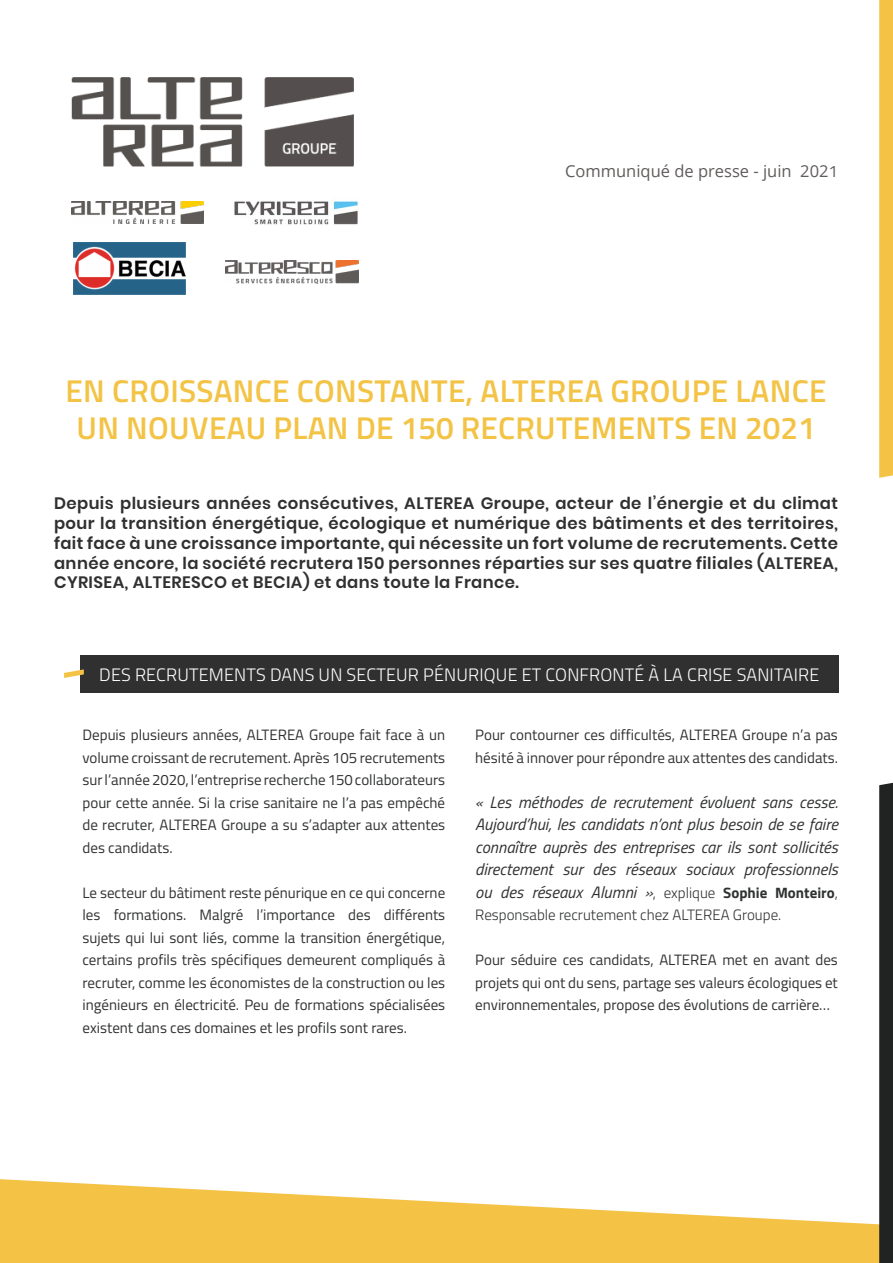
<style>
.page{position:relative;width:893px;height:1263px;background:#fff}
.page>*{position:absolute;margin:0;border:0;box-sizing:border-box;transform-origin:0 0}
.t1{font:600 31.5px/37.8px "Titillium Web";letter-spacing:.01em;color:#f3c345;text-align:center}
.t2{font:300 18px "Titillium Web";letter-spacing:.01em;color:#fff}
.t3{font:600 16.5px/19.8px "Poppins";letter-spacing:.025em;color:#303030;text-align:justify}
.t4{font:italic 16.5px/22.5px "Titillium Web";color:#303131;text-align:justify}
.t5{font:16.5px "Open Sans";color:#605c5b}
.t6{font:15px/22.5px "Titillium";color:#303131;text-align:justify}
.t7{font:300 15px "Titillium Web";color:#303131}
.s1{font-family:"Titillium"}
.s2{font-weight:300;font-style:normal;font-size:15px}
.s3{font-weight:700;font-style:normal;font-size:15px}
</style>
<div class="page">
<svg style="left:0;top:1179px;width:879px;height:84px;fill:#f4c245"></svg>
<svg style="left:879px;top:0;width:14px;height:478px;background:#f4c348"></svg>
<svg style="left:879px;top:783px;width:14px;height:480px;background:#252625"></svg>
<div style="left:80px;top:655px;width:758px;height:38px;background:#303030"></div>
<svg style="left:64px;top:669px;width:20px;height:9px"></svg>
<img style="left:71px;top:202px;width:133px;height:21px">
<img style="left:226px;top:261px;width:132px;height:22px">
<img style="left:234px;top:201px;width:124px;height:24px">
<img style="left:74px;top:242px;width:111px;height:53px">
<img style="left:71px;top:77px;width:283px;height:90px">
<p class="t5" style="left:565px;top:160px;width:274px">Communiqué de presse - juin 202<span class="s1">1</span></p>
<h1 class="t1" style="left:66px;top:370px;width:762px">EN CROISSANCE CONSTANTE, ALTEREA GROUPE LANCE<br>UN NOUVEAU PLAN DE 150 RECRUTEMENTS EN 2021</h1>
<p class="t3" style="left:54px;top:494px;width:786px">Depuis plusieurs années consécutives, ALTEREA Groupe, acteur de l’énergie et du climat pour la transition énergétique, écologique et numérique des bâtiments et des territoires, fait face à une croissance importante, qui nécessite un fort volume de recrutements. Cette année encore, la société recrutera 150 personnes réparties sur ses quatre filiales (ALTEREA, CYRISEA, ALTERESCO et BECIA) et dans toute la France.</p>
<p class="t2" style="left:99px;top:661px;width:721px">DES RECRUTEMENTS DANS UN SECTEUR PÉNURIQUE ET CONFRONTÉ À LA CRISE SANITAIRE</p>
<p class="t6" style="left:83px;top:723px;width:364px">Depuis plusieurs années, ALTEREA Groupe fait face à un volume croissant de recrutement. Après 105 recrutements sur l’année 2020, l’entreprise recherche 150 collaborateurs pour cette année. Si la crise sanitaire ne l’a pas empêché de recruter, ALTEREA Groupe a su s’adapter aux attentes des candidats.</p>
<p class="t6" style="left:83px;top:880px;width:364px">Le secteur du bâtiment reste pénurique en ce qui concerne les formations. Malgré l’importance des différents sujets qui lui sont liés, comme la transition énergétique, certains profils très spécifiques demeurent compliqués à recruter, comme les économistes de la construction ou les ingénieurs en électricité. Peu de formations spécialisées existent dans ces domaines et les profils sont rares.</p>
<p class="t6" style="left:475px;top:723px;width:364px">Pour contourner ces difficultés, ALTEREA Groupe n’a pas hésité à innover pour répondre aux attentes des candidats.</p>
<p class="t4" style="left:475px;top:790px;width:364px">« Les méthodes de recrutement évoluent sans cesse.<br>Aujourd’hui, les candidats n’ont plus besoin de se faire connaître auprès des entreprises car ils sont sollicités directement sur des réseaux sociaux professionnels ou des réseaux Alumni »<span class="s2">, explique</span> <span class="s3">Sophie Monteiro</span><span class="s2">,</span></p>
<p class="t7" style="left:475px;top:904px;width:308px">Responsable recrutement chez ALTEREA Groupe.</p>
<p class="t6" style="left:475px;top:948px;width:364px">Pour séduire ces candidats, ALTEREA met en avant des projets qui ont du sens, partage ses valeurs écologiques et environnementales, propose des évolutions de carrière…</p>
</div>
